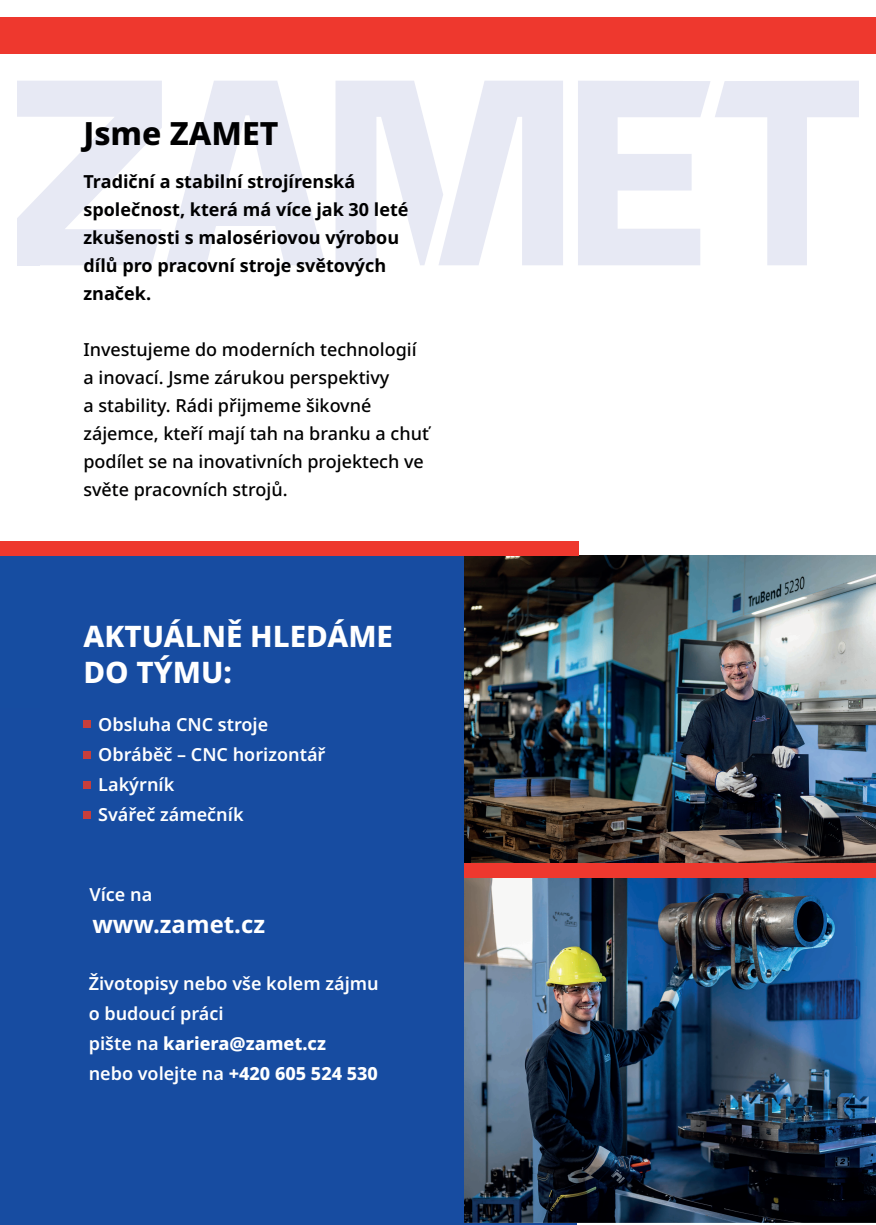
<style>
.page{position:relative;width:876px;height:1225px;background:#fff}
.page>*{position:absolute;margin:0;border:0;box-sizing:border-box;transform-origin:0 0}
.t1{font:800 32px "Noto Sans";color:#000001}
.t2{font:800 29.6px/35.6px "Noto Sans";color:#fff}
.t3{font:700 24px "Noto Sans";color:#fff}
.t4{font:500 18px/28px "Noto Sans";color:#000001}
.t5{font:600 18px/30px "Noto Sans";color:#fff}
.t6{font:700 18px/28px "Noto Sans";color:#000001}
.s1{font-weight:800}
</style>
<div class="page">
<div style="left:0;top:17px;width:876px;height:37px;background:#ee382e"></div>
<svg style="left:17px;top:81px;width:309px;height:184px"></svg>
<svg style="left:578px;top:81px;width:281px;height:184px"></svg>
<svg style="left:335px;top:81px;width:228px;height:184px"></svg>
<div style="left:0;top:553px;width:576px;height:672px;background:#174ca1"></div>
<img style="left:17px;top:255px;width:22px;height:10px">
<img style="left:0;top:555px;width:39px;height:1px">
<img style="left:464px;top:878px;width:412px;height:344px">
<img style="left:464px;top:555px;width:412px;height:308px">
<div style="left:83px;top:720px;width:8px;height:8px;background:#c73e3b"></div>
<div style="left:83px;top:751px;width:8px;height:7px;background:#c73e3b"></div>
<div style="left:83px;top:781px;width:8px;height:7px;background:#c73e3b"></div>
<div style="left:83px;top:811px;width:8px;height:8px;background:#c73e3b"></div>
<div style="left:0;top:541px;width:578px;height:14px;background:#ee382e"></div>
<div style="left:464px;top:863px;width:412px;height:15px;background:#ee382e"></div>
<h1 class="t1" style="left:83px;top:110px;width:197px">Jsme ZAMET</h1>
<p class="t6" style="left:83px;top:168px;width:326px">Tradiční a stabilní strojírenská společnost, která má více jak 30 leté zkušenosti s malosériovou výrobou dílů pro pracovní stroje světových značek.</p>
<p class="t4" style="left:83px;top:336px;width:347px">Investujeme do moderních technologií a inovací. Jsme zárukou perspektivy<br>a stability. Rádi přijmeme šikovné zájemce, kteří mají tah na branku a chuť podílet se na inovativních projektech ve světe pracovních strojů.</p>
<h2 class="t2" style="left:83px;top:619px;width:311px">AKTUÁLNĚ HLEDÁME<br>DO TÝMU:</h2>
<p class="t5" style="left:98px;top:709px;width:229px">Obsluha CNC stroje<br>Obráběč – CNC horizontář<br>Lakýrník<br>Svářeč zámečník</p>
<p class="t5" style="left:89px;top:880px;width:64px">Více na</p>
<h3 class="t3" style="left:92px;top:907px;width:174px">www.zamet.cz</h3>
<p class="t5" style="left:89px;top:969px;width:291px">Životopisy nebo vše kolem zájmu o budoucí práci<br>pište na <span class="s1">kariera@zamet.cz<br></span>nebo volejte na <span class="s1">+420 605 524 530</span></p>
</div>
